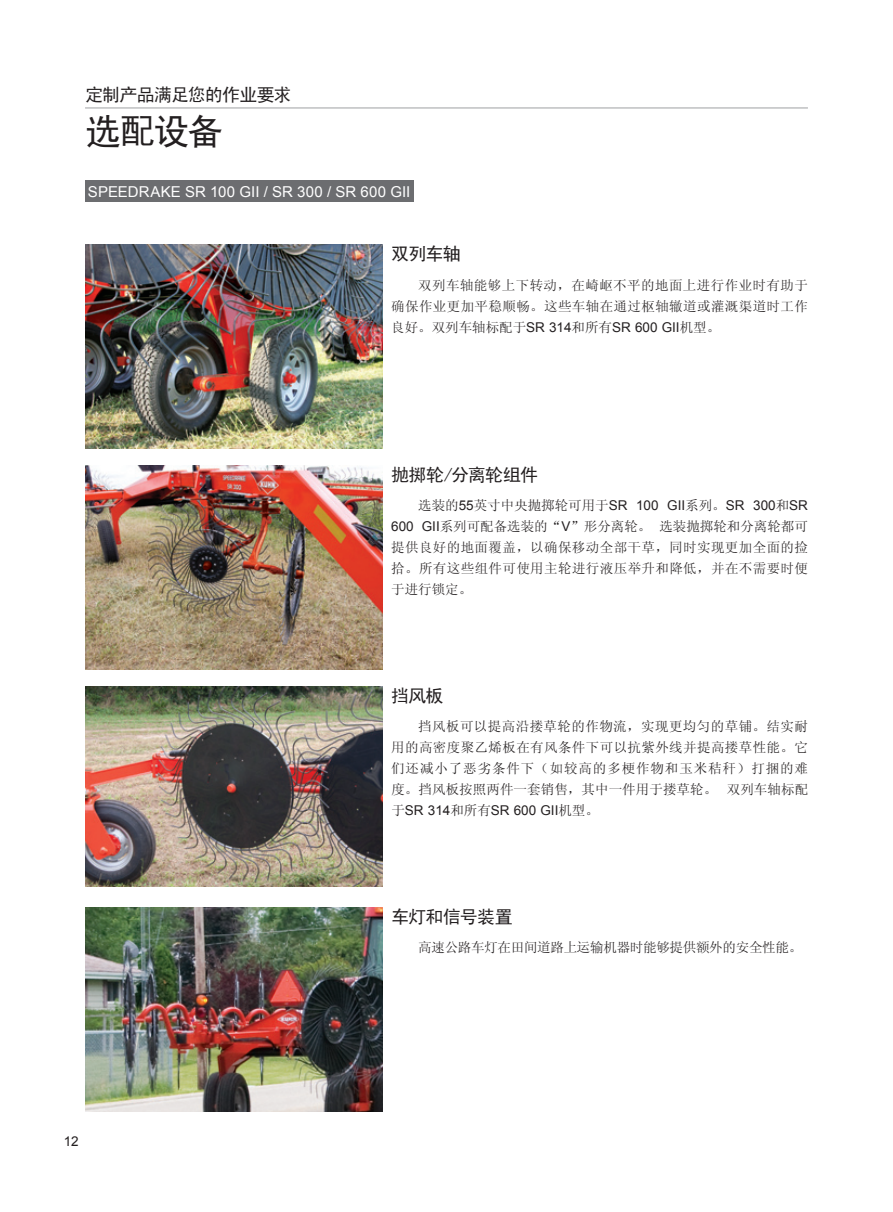
<style>
.page{position:relative;width:893px;height:1212px;background:#fff}
.page>*{position:absolute;margin:0;border:0;box-sizing:border-box;transform-origin:0 0}
.t1{font:36px "Sim Hei";color:#231f20}
.t2{font:18px "Sim Hei";letter-spacing:-.04em;color:#231f20}
.t3{font:15px "Arial";letter-spacing:.01em;color:#fff}
.t4{font:13.5px/21px "Sim Sun";letter-spacing:.03em;color:#231f20;text-align:justify}
.t5{font:13.5px "Sim Sun";letter-spacing:-.02em;color:#231f20}
.t6{font:13.5px "Arial";color:#231f20}
.s1{font-family:"Arial"}
.s2{font-family:"Sim Sun"}
</style>
<div class="page">
<img style="left:85px;top:907px;width:298px;height:204px">
<img style="left:85px;top:465px;width:298px;height:204px">
<img style="left:85px;top:244px;width:298px;height:204px">
<img style="left:85px;top:686px;width:298px;height:200px">
<div style="left:85px;top:181px;width:328px;height:21px;background:#6c6d70"></div>
<hr style="left:85px;top:108px;width:723px;height:1px;background:#939598">
<h2 class="t2" style="left:85px;top:85px;width:208px">定制产品满足您的作业要求</h2>
<h1 class="t1" style="left:85px;top:113px;width:140px">选配设备</h1>
<p class="t3" style="left:88px;top:182px;width:324px">SPEEDRAKE SR 100 GII / SR 300 / SR 600 GII</p>
<h2 class="t2" style="left:391px;top:245px;width:71px">双列车轴</h2>
<p class="t4" style="left:391px;top:274px;width:418px;text-indent:27px">双列车轴能够上下转动，在崎岖不平的地面上进行作业时有助于确保作业更加平稳顺畅。这些车轴在通过枢轴辙道或灌溉渠道时工作良好。双列车轴标配于<span class="s1">SR 314</span>和所有<span class="s1">SR 600 GII</span>机型。</p>
<h2 class="t2" style="left:391px;top:465px;width:148px">抛掷轮/分离轮组件</h2>
<p class="t4" style="left:391px;top:495px;width:418px;text-indent:27px">选装的<span class="s1">55</span>英寸中央抛掷轮可用于<span class="s1">SR 100 GII</span>系列。<span class="s1">SR 300</span>和<span class="s1">SR 600 GII</span>系列可配备选装的“<span class="s1">V</span>”形分离轮。选装抛掷轮和分离轮都可提供良好的地面覆盖，以确保移动全部干草，同时实现更加全面的捡拾。所有这些组件可使用主轮进行液压举升和降低，并在不需要时便于进行锁定。</p>
<h2 class="t2" style="left:391px;top:686px;width:54px">挡风板</h2>
<p class="t4" style="left:391px;top:716px;width:418px;text-indent:27px">挡风板可以提高沿搂草轮的作物流，实现更均匀的草铺。结实耐用的高密度聚乙烯板在有风条件下可以抗紫外线并提高搂草性能。它们还减小了恶劣条件下（如较高的多梗作物和玉米秸秆）打捆的难度。挡风板按照两件一套销售，其中一件用于搂草轮。 双列车轴标配</p>
<p class="t6" style="left:391px;top:802px;width:209px"><span class="s2">于</span>SR 314<span class="s2">和所有</span>SR 600 GII<span class="s2">机型。</span></p>
<h2 class="t2" style="left:391px;top:907px;width:123px">车灯和信号装置</h2>
<p class="t5" style="left:418px;top:941px;width:385px">高速公路车灯在田间道路上运输机器时能够提供额外的安全性能。</p>
<p class="t6" style="left:64px;top:1132px;width:17px">12</p>
</div>
